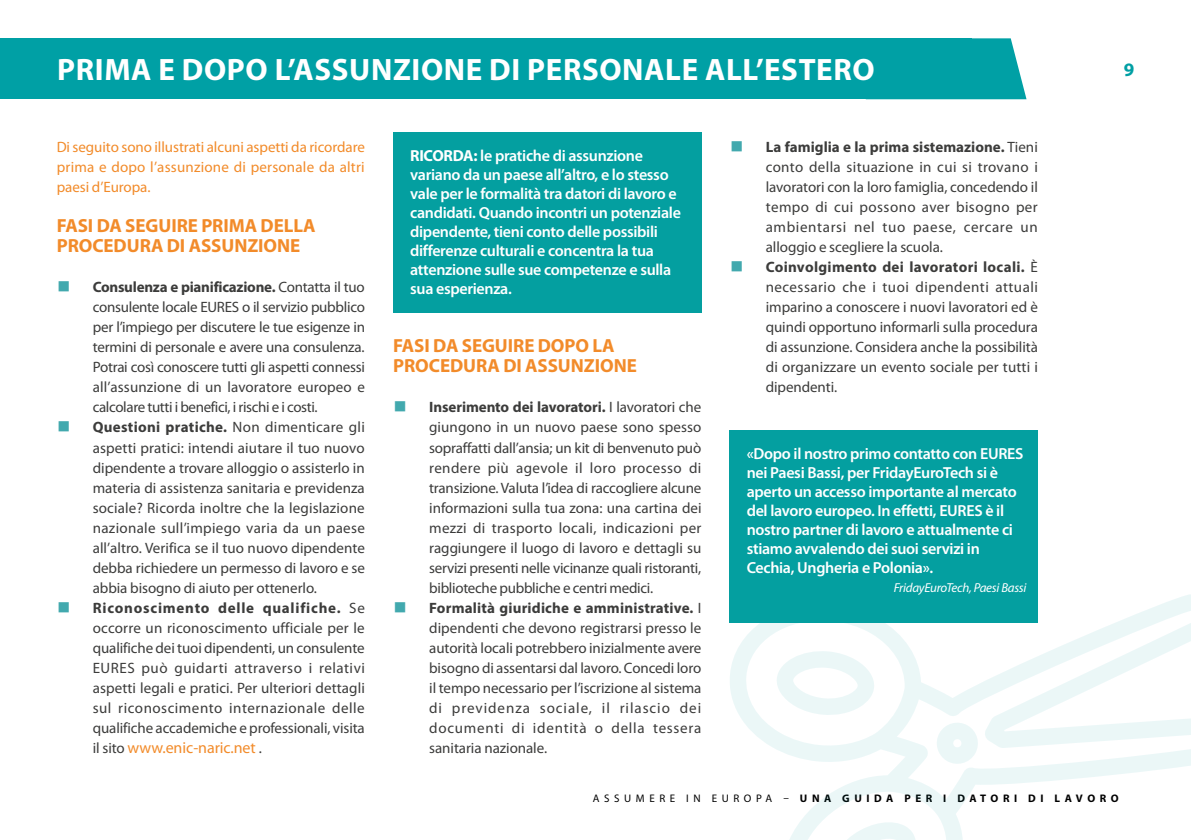
<style>
.page{position:relative;width:1191px;height:840px;background:#fff}
.page>*{position:absolute;margin:0;border:0;box-sizing:border-box;transform-origin:0 0}
.Page_Heading{font:700 31px "Myriad Pro";letter-spacing:.02em;color:#fff}
.Subheadings{font:700 19px/20px "Myriad Pro";letter-spacing:-.005em;color:#f28b2a}
.t1{font:700 19px "Myriad Pro";color:#009fa4}
.Quote_Box{font:600 16px/19px "Myriad Pro";letter-spacing:-.02em;color:#fff}
.t2{font:16px "Myriad Pro";letter-spacing:-.005em;color:#f28b2a}
.t3{font:15px/20px "Myriad Pro";letter-spacing:-.005em;color:#3c3c3b;text-align:justify}
.Page_Body_Text{font:15px/20px "Myriad Pro";letter-spacing:.015em;color:#f28b2a;text-align:justify}
.Quote_Box-2{font:italic 13px "Myriad Pro";letter-spacing:-.02em;color:#fff}
.t4{font:700 11px "Myriad Pro";letter-spacing:.415em;color:#000}
.s1{font-family:"EC Square Sans Pro";font-size:16px;color:#42a9ae}
.s2{font-weight:700}
.s3{font-size:15px;color:#3c3c3b}
.s4{font-weight:400}
</style>
<div class="page">
<div style="left:0;top:38px;width:971px;height:61px;background:#00a0a5"></div>
<svg style="left:971px;top:38px;width:55px;height:61px;background:#23adb1"></svg>
<svg style="left:729px;top:593px;width:462px;height:246px"></svg>
<svg style="left:933px;top:719px;width:47px;height:47px"></svg>
<div style="left:393px;top:132px;width:308px;height:180px;background:#049fa0"></div>
<div style="left:729px;top:429px;width:308px;height:193px;background:#049fa0"></div>
<h1 class="Page_Heading" style="left:57px;top:50px;width:818px">PRIMA E DOPO L’ASSUNZIONE DI PERSONALE ALL’ESTERO</h1>
<p class="t1" style="left:1123px;top:57px;width:12px">9</p>
<p class="Page_Body_Text" style="left:57px;top:137px;width:310px">Di seguito sono illustrati alcuni aspetti da ricordare prima e dopo l’assunzione di personale da altri paesi d’Europa.</p>
<h2 class="Subheadings" style="left:57px;top:215px;width:260px">FASI DA SEGUIRE PRIMA DELLA<br>PROCEDURA DI ASSUNZIONE</h2>
<p class="t3" style="left:93px;top:277px;width:274px;text-indent:-36px"><span class="s1">■</span> <span class="s2">Consulenza e pianificazione.</span> Contatta il tuo consulente locale EURES o il servizio pubblico per l’impiego per discutere le tue esigenze in termini di personale e avere una consulenza.<br>Potrai così conoscere tutti gli aspetti connessi all’assunzione di un lavoratore europeo e calcolare tutti i benefici, i rischi e i costi.</p>
<p class="t3" style="left:93px;top:417px;width:274px;text-indent:-36px"><span class="s1">■</span> <span class="s2">Questioni pratiche.</span> Non dimenticare gli aspetti pratici: intendi aiutare il tuo nuovo dipendente a trovare alloggio o assisterlo in materia di assistenza sanitaria e previdenza sociale? Ricorda inoltre che la legislazione nazionale sull’impiego varia da un paese all’altro. Verifica se il tuo nuovo dipendente debba richiedere un permesso di lavoro e se abbia bisogno di aiuto per ottenerlo.</p>
<p class="t3" style="left:93px;top:597px;width:274px;text-indent:-36px"><span class="s1">■</span> <span class="s2">Riconoscimento delle qualifiche.</span> Se occorre un riconoscimento ufficiale per le qualifiche dei tuoi dipendenti, un consulente EURES può guidarti attraverso i relativi aspetti legali e pratici. Per ulteriori dettagli sul riconoscimento internazionale delle qualifiche accademiche e professionali, visita</p>
<p class="t2" style="left:93px;top:737px;width:171px"><span class="s3">il sito</span> www.enic-naric.net <span class="s3">.</span></p>
<p class="Quote_Box" style="left:410px;top:146px;width:272px"><span class="s2">RICORDA:</span> le pratiche di assunzione variano da un paese all’altro, e lo stesso vale per le formalità tra datori di lavoro e candidati. Quando incontri un potenziale dipendente, tieni conto delle possibili differenze culturali e concentra la tua attenzione sulle sue competenze e sulla sua esperienza.</p>
<h2 class="Subheadings" style="left:393px;top:335px;width:245px">FASI DA SEGUIRE DOPO LA<br>PROCEDURA DI ASSUNZIONE</h2>
<p class="t3" style="left:429px;top:397px;width:274px;text-indent:-36px"><span class="s1">■</span> <span class="s2">Inserimento dei lavoratori.</span> I lavoratori che giungono in un nuovo paese sono spesso sopraffatti dall’ansia; un kit di benvenuto può rendere più agevole il loro processo di transizione. Valuta l’idea di raccogliere alcune informazioni sulla tua zona: una cartina dei mezzi di trasporto locali, indicazioni per raggiungere il luogo di lavoro e dettagli su servizi presenti nelle vicinanze quali ristoranti, biblioteche pubbliche e centri medici.</p>
<p class="t3" style="left:429px;top:597px;width:274px;text-indent:-36px"><span class="s1">■</span> <span class="s2">Formalità giuridiche e amministrative.</span> I dipendenti che devono registrarsi presso le autorità locali potrebbero inizialmente avere bisogno di assentarsi dal lavoro. Concedi loro il tempo necessario per l’iscrizione al sistema di previdenza sociale, il rilascio dei documenti di identità o della tessera sanitaria nazionale.</p>
<p class="t3" style="left:765px;top:137px;width:274px;text-indent:-36px"><span class="s1">■</span> <span class="s2">La famiglia e la prima sistemazione.</span> Tieni conto della situazione in cui si trovano i lavoratori con la loro famiglia, concedendo il tempo di cui possono aver bisogno per ambientarsi nel tuo paese, cercare un alloggio e scegliere la scuola.</p>
<p class="t3" style="left:765px;top:257px;width:274px;text-indent:-36px"><span class="s1">■</span> <span class="s2">Coinvolgimento dei lavoratori locali.</span> È necessario che i tuoi dipendenti attuali imparino a conoscere i nuovi lavoratori ed è quindi opportuno informarli sulla procedura di assunzione. Considera anche la possibilità di organizzare un evento sociale per tutti i dipendenti.</p>
<p class="Quote_Box" style="left:746px;top:443px;width:278px">«Dopo il nostro primo contatto con EURES nei Paesi Bassi, per FridayEuroTech si è aperto un accesso importante al mercato del lavoro europeo. In effetti, EURES è il nostro partner di lavoro e attualmente ci stiamo avvalendo dei suoi servizi in Cechia, Ungheria e Polonia».</p>
<p class="Quote_Box-2" style="left:893px;top:579px;width:134px">FridayEuroTech, Paesi Bassi</p>
<p class="t4" style="left:593px;top:790px;width:527px"><span class="s4">ASSUMERE IN EUROPA –</span> UNA GUIDA PER I DATORI DI LAVORO</p>
</div>
